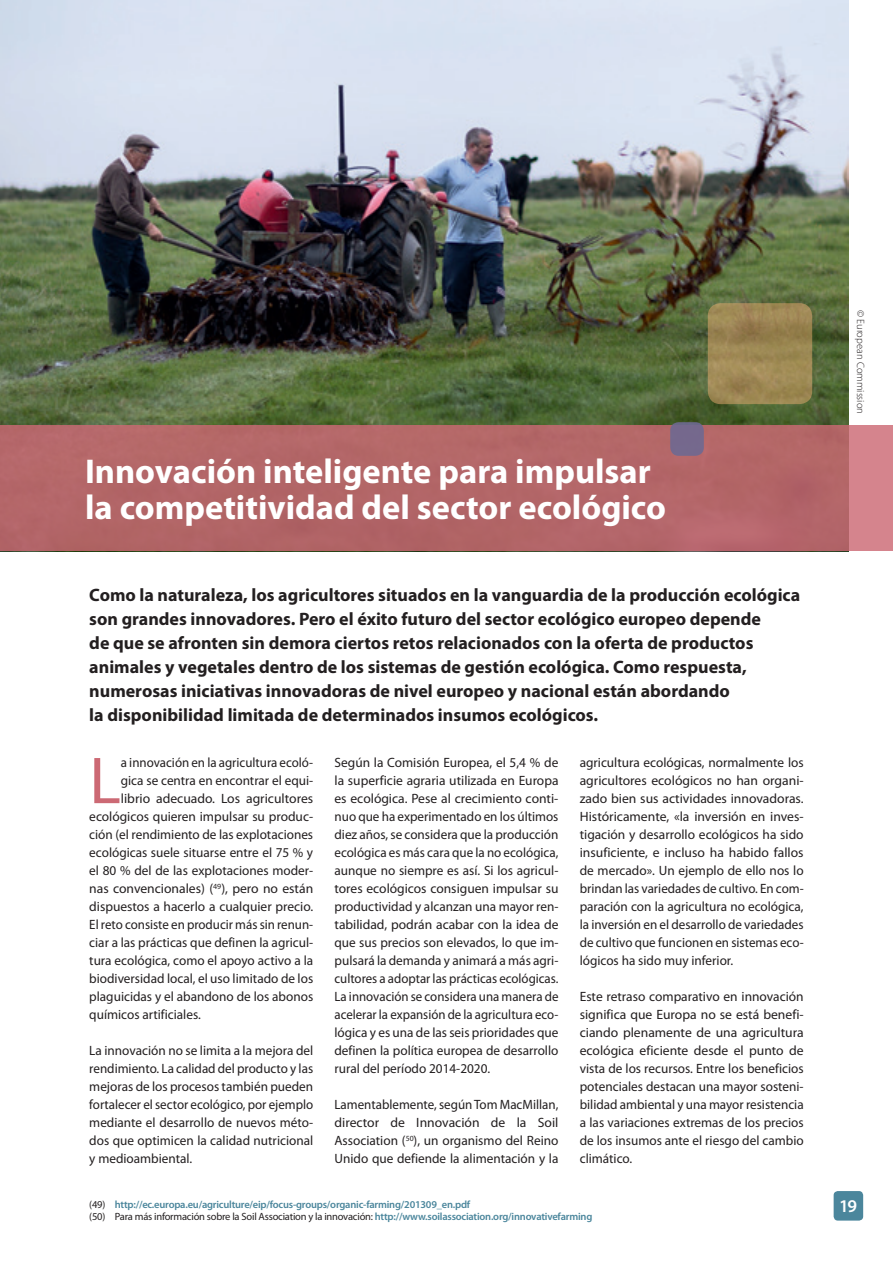
<style>
.page{position:relative;width:893px;height:1263px;background:#fff}
.page>*{position:absolute;margin:0;border:0;box-sizing:border-box;transform-origin:0 0}
._03_Body{font:66.9px "Myriad Pro";color:#cc6974}
._00_Header{font:700 34.5px/36px "Myriad Pro";color:#fff}
._000_Header_read_par{font:700 18px/24px "Myriad Pro";color:#231f20}
.t1{font:600 18px "Myriad Pro";color:#fff}
._03_Body_other_lanug{font:13.5px/18px "Myriad Pro";color:#231f20;text-align:justify}
._03_Body-2{font:13.5px "Myriad Pro";color:#231f20}
._03_Body_other_lanug-2{font:13.5px/18px "Myriad Pro";color:#231f20;text-align:justify;scale:.96 1}
._03_Body-3{font:13.5px "Myriad Pro";color:#231f20;scale:.96 1}
.Footnote{font:10.5px "Myriad Pro";letter-spacing:-.02em;color:#231f20}
.Footnote-2{font:600 10.5px "Myriad Pro";letter-spacing:-.02em;color:#4b869c}
.COPYRIGHTS{font:300 10.5px "Myriad Pro";color:#231f20}
.s1{font-weight:400;color:#231f20}
.s2{font-weight:600;color:#4b869c}
</style>
<div class="page">
<div style="left:834px;top:1191px;width:29px;height:29px;background:#4b869c;border-radius:4px"></div>
<img style="left:0;top:0;width:848px;height:425px">
<div style="left:0;top:425px;width:893px;height:126px;background:#b36668"></div>
<div style="left:670px;top:422px;width:34px;height:34px;background:#75688d;border-radius:9px"></div>
<svg style="left:708px;top:303px;width:104px;height:101px;background:#9c8653"></svg>
<p class="_00_Header" style="left:85px;top:454px;width:582px">Innovación inteligente para impulsar la competitividad del sector ecológico</p>
<p class="_000_Header_read_par" style="left:89px;top:583px;width:712px">Como la naturaleza, los agricultores situados en la vanguardia de la producción ecológica son grandes innovadores. Pero el éxito futuro del sector ecológico europeo depende<br>de que se afronten sin demora ciertos retos relacionados con la oferta de productos animales y vegetales dentro de los sistemas de gestión ecológica. Como respuesta, numerosas iniciativas innovadoras de nivel europeo y nacional están abordando<br>la disponibilidad limitada de determinados insumos ecológicos.</p>
<p class="_03_Body" style="left:89px;top:744px;width:33px">L</p>
<p class="_03_Body-3" style="left:121px;top:755px;width:202px">a innovación en la agricultura ecoló-</p>
<p class="_03_Body-2" style="left:121px;top:773px;width:194px">gica se centra en encontrar el equi-</p>
<p class="_03_Body-2" style="left:121px;top:791px;width:194px">librio adecuado. Los agricultores</p>
<p class="_03_Body-2" style="left:89px;top:809px;width:225px">ecológicos quieren impulsar su produc-</p>
<p class="_03_Body-2" style="left:89px;top:827px;width:225px">ción (el rendimiento de las explotaciones</p>
<p class="_03_Body-2" style="left:89px;top:845px;width:225px">ecológicas suele situarse entre el 75 % y</p>
<p class="_03_Body-2" style="left:89px;top:863px;width:225px">el 80 % del de las explotaciones moder-</p>
<p class="_03_Body-2" style="left:89px;top:881px;width:225px">nas convencionales) (<sup>49</sup>), pero no están</p>
<p class="_03_Body-2" style="left:89px;top:899px;width:225px">dispuestos a hacerlo a cualquier precio.</p>
<p class="_03_Body-3" style="left:89px;top:917px;width:235px">El reto consiste en producir más sin renun-</p>
<p class="_03_Body-2" style="left:89px;top:935px;width:225px">ciar a las prácticas que definen la agricul-</p>
<p class="_03_Body-2" style="left:89px;top:953px;width:225px">tura ecológica, como el apoyo activo a la</p>
<p class="_03_Body-2" style="left:89px;top:971px;width:225px">biodiversidad local, el uso limitado de los</p>
<p class="_03_Body-2" style="left:89px;top:989px;width:225px">plaguicidas y el abandono de los abonos</p>
<p class="_03_Body-2" style="left:89px;top:1007px;width:113px">químicos artificiales.</p>
<p class="_03_Body_other_lanug" style="left:89px;top:1042px;width:225px">La innovación no se limita a la mejora del rendimiento. La calidad del producto y las mejoras de los procesos también pueden fortalecer el sector ecológico, por ejemplo mediante el desarrollo de nuevos méto&shy;dos que optimicen la calidad nutricional y medioambiental.</p>
<p class="_03_Body_other_lanug" style="left:334px;top:754px;width:225px">Según la Comisión Europea, el 5,4 % de la superficie agraria utilizada en Europa es ecológica. Pese al crecimiento conti&shy;nuo que ha experimentado en los últimos diez años, se considera que la producción ecológica es más cara que la no ecológica, aunque no siempre es así. Si los agricul&shy;tores ecológicos consiguen impulsar su productividad y alcanzan una mayor ren&shy;tabilidad, podrán acabar con la idea de que sus precios son elevados, lo que im&shy;pulsará la demanda y animará a más agri&shy;cultores a adoptar las prácticas ecológicas.<br>La innovación se considera una manera de acelerar la expansión de la agricultura eco&shy;lógica y es una de las seis prioridades que definen la política europea de desarrollo rural del período 2014-2020.</p>
<p class="_03_Body_other_lanug-2" style="left:334px;top:1096px;width:235px">Lamentablemente, según Tom MacMillan, director de Innovación de la Soil Association (<sup>50</sup>), un organismo del Reino Unido que defiende la alimentación y la</p>
<p class="_03_Body_other_lanug" style="left:580px;top:754px;width:225px">agricultura ecológicas, normalmente los agricultores ecológicos no han organi&shy;zado bien sus actividades innovadoras.<br>Históricamente, «la inversión en inves&shy;tigación y desarrollo ecológicos ha sido insuficiente, e incluso ha habido fallos de mercado». Un ejemplo de ello nos lo brindan las variedades de cultivo. En com&shy;paración con la agricultura no ecológica, la inversión en el desarrollo de variedades de cultivo que funcionen en sistemas eco&shy;lógicos ha sido muy inferior.</p>
<p class="_03_Body_other_lanug" style="left:580px;top:988px;width:225px">Este retraso comparativo en innovación significa que Europa no se está benefi&shy;ciando plenamente de una agricultura ecológica eficiente desde el punto de vista de los recursos. Entre los beneficios potenciales destacan una mayor sosteni&shy;bilidad ambiental y una mayor resistencia a las variaciones extremas de los precios de los insumos ante el riesgo del cambio climático.</p>
<p class="Footnote-2" style="left:89px;top:1198px;width:382px"><span class="s1">(49)</span> http://ec.europa.eu/agriculture/eip/focus-groups/organic-farming/201309_en.pdf</p>
<p class="Footnote" style="left:89px;top:1210px;width:505px">(50) Para más información sobre la Soil Association y la innovación: <span class="s2">http://www.soilassociation.org/innovativefarming</span></p>
<p class="COPYRIGHTS" style="left:866px;top:310px;width:106px;rotate:90deg">© European Commission</p>
<h3 class="t1" style="left:839px;top:1196px;width:20px">19</h3>
</div>
